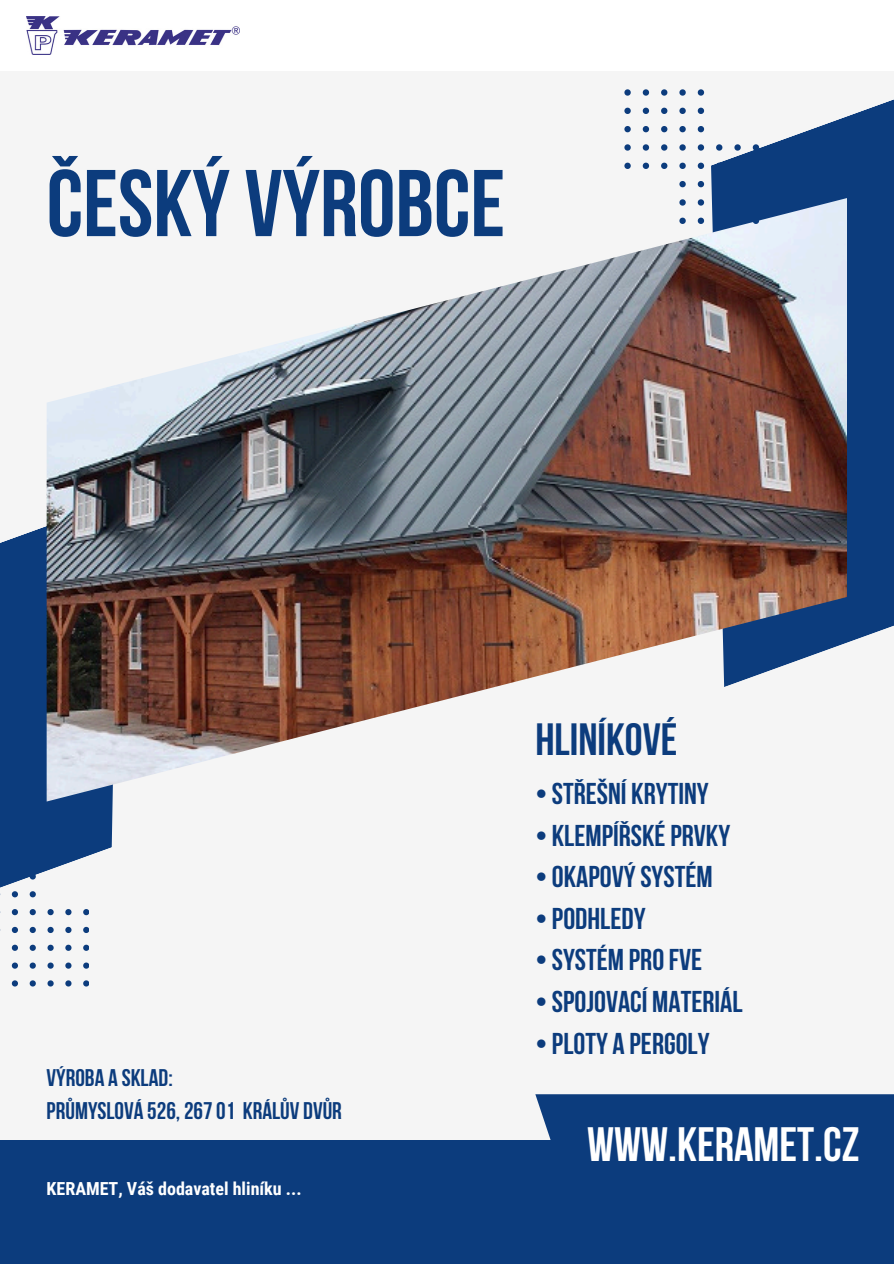
<style>
.page{position:relative;width:894px;height:1264px;background:#fff}
.page>*{position:absolute;margin:0;border:0;box-sizing:border-box;transform-origin:0 0}
.t1{font:700 94.5px "Bebas Neue";color:#0c3c7d}
.t2{font:700 48px "Bebas Neue";color:#fff}
.t3{font:700 45px "Bebas Neue";color:#0c3c7d}
.t4{font:700 30px "Bebas Neue";color:#0c3c7d}
.t5{font:700 24px/32.7px "Bebas Neue";color:#0c3c7d}
.t6{font:700 18px "Roboto Condensed";color:#fff}
</style>
<div class="page">
<div style="left:0;top:0;width:893px;height:1263px;background:#f5f5f5"></div>
<svg style="left:711px;top:100px;width:182px;height:543px;fill:#0c3c7d"></svg>
<svg style="left:0;top:500px;width:113px;height:396px;fill:#0c3c7d"></svg>
<img style="left:47px;top:198px;width:799px;height:603px">
<div style="left:0;top:1140px;width:893px;height:123px;background:#0c3c7d"></div>
<div style="left:535px;top:1094px;width:358px;height:46px;background:#0c3c7d"></div>
<svg style="left:624px;top:89px;width:6px;height:7px"></svg>
<svg style="left:642px;top:89px;width:7px;height:7px"></svg>
<svg style="left:661px;top:89px;width:6px;height:7px"></svg>
<svg style="left:679px;top:89px;width:6px;height:7px"></svg>
<svg style="left:697px;top:89px;width:7px;height:7px"></svg>
<svg style="left:624px;top:108px;width:6px;height:6px"></svg>
<svg style="left:642px;top:108px;width:7px;height:6px"></svg>
<svg style="left:661px;top:108px;width:6px;height:6px"></svg>
<svg style="left:679px;top:108px;width:6px;height:6px"></svg>
<svg style="left:697px;top:108px;width:7px;height:6px"></svg>
<svg style="left:624px;top:126px;width:6px;height:6px"></svg>
<svg style="left:642px;top:126px;width:7px;height:6px"></svg>
<svg style="left:661px;top:126px;width:6px;height:6px"></svg>
<svg style="left:679px;top:126px;width:6px;height:6px"></svg>
<svg style="left:697px;top:126px;width:7px;height:6px"></svg>
<svg style="left:624px;top:144px;width:6px;height:7px"></svg>
<svg style="left:642px;top:144px;width:7px;height:7px"></svg>
<svg style="left:661px;top:144px;width:6px;height:7px"></svg>
<svg style="left:679px;top:144px;width:6px;height:7px"></svg>
<svg style="left:697px;top:144px;width:7px;height:7px"></svg>
<svg style="left:715px;top:144px;width:7px;height:7px"></svg>
<svg style="left:734px;top:144px;width:6px;height:7px"></svg>
<svg style="left:752px;top:144px;width:6px;height:7px"></svg>
<svg style="left:624px;top:163px;width:6px;height:6px"></svg>
<svg style="left:642px;top:163px;width:7px;height:6px"></svg>
<svg style="left:661px;top:163px;width:6px;height:6px"></svg>
<svg style="left:679px;top:163px;width:6px;height:6px"></svg>
<svg style="left:697px;top:163px;width:7px;height:6px"></svg>
<svg style="left:715px;top:163px;width:7px;height:6px"></svg>
<svg style="left:734px;top:163px;width:6px;height:6px"></svg>
<svg style="left:752px;top:163px;width:6px;height:6px"></svg>
<svg style="left:679px;top:181px;width:6px;height:6px"></svg>
<svg style="left:697px;top:181px;width:7px;height:6px"></svg>
<svg style="left:715px;top:181px;width:7px;height:6px"></svg>
<svg style="left:734px;top:181px;width:6px;height:6px"></svg>
<svg style="left:752px;top:181px;width:6px;height:6px"></svg>
<svg style="left:679px;top:199px;width:6px;height:7px"></svg>
<svg style="left:697px;top:199px;width:7px;height:7px"></svg>
<svg style="left:715px;top:199px;width:7px;height:7px"></svg>
<svg style="left:734px;top:199px;width:6px;height:7px"></svg>
<svg style="left:752px;top:199px;width:6px;height:7px"></svg>
<svg style="left:679px;top:218px;width:6px;height:6px"></svg>
<svg style="left:697px;top:218px;width:7px;height:6px"></svg>
<svg style="left:715px;top:218px;width:7px;height:6px"></svg>
<svg style="left:734px;top:218px;width:6px;height:6px"></svg>
<svg style="left:752px;top:218px;width:6px;height:6px"></svg>
<svg style="left:12px;top:855px;width:6px;height:6px"></svg>
<svg style="left:30px;top:855px;width:6px;height:6px"></svg>
<svg style="left:12px;top:873px;width:6px;height:6px"></svg>
<svg style="left:30px;top:873px;width:6px;height:6px"></svg>
<svg style="left:12px;top:891px;width:6px;height:6px"></svg>
<svg style="left:30px;top:891px;width:6px;height:6px"></svg>
<svg style="left:12px;top:909px;width:6px;height:6px"></svg>
<svg style="left:30px;top:909px;width:6px;height:6px"></svg>
<svg style="left:47px;top:909px;width:7px;height:6px"></svg>
<svg style="left:65px;top:909px;width:6px;height:6px"></svg>
<svg style="left:83px;top:909px;width:6px;height:6px"></svg>
<svg style="left:12px;top:926px;width:6px;height:7px"></svg>
<svg style="left:30px;top:926px;width:6px;height:7px"></svg>
<svg style="left:47px;top:926px;width:7px;height:7px"></svg>
<svg style="left:65px;top:926px;width:6px;height:7px"></svg>
<svg style="left:83px;top:926px;width:6px;height:7px"></svg>
<svg style="left:12px;top:944px;width:6px;height:6px"></svg>
<svg style="left:30px;top:944px;width:6px;height:6px"></svg>
<svg style="left:47px;top:944px;width:7px;height:6px"></svg>
<svg style="left:65px;top:944px;width:6px;height:6px"></svg>
<svg style="left:83px;top:944px;width:6px;height:6px"></svg>
<svg style="left:12px;top:962px;width:6px;height:6px"></svg>
<svg style="left:30px;top:962px;width:6px;height:6px"></svg>
<svg style="left:47px;top:962px;width:7px;height:6px"></svg>
<svg style="left:65px;top:962px;width:6px;height:6px"></svg>
<svg style="left:83px;top:962px;width:6px;height:6px"></svg>
<svg style="left:12px;top:980px;width:6px;height:6px"></svg>
<svg style="left:30px;top:980px;width:6px;height:6px"></svg>
<svg style="left:47px;top:980px;width:7px;height:6px"></svg>
<svg style="left:65px;top:980px;width:6px;height:6px"></svg>
<svg style="left:83px;top:980px;width:6px;height:6px"></svg>
<div style="left:0;top:0;width:893px;height:71px;background:#fff"></div>
<img style="left:26px;top:17px;width:213px;height:37px">
<p class="t1" style="left:47px;top:165px;width:460px">ČESKÝ VÝROBCE</p>
<h3 class="t5" style="left:47px;top:1063px;width:296px">VÝROBA A SKLAD:<br>PRŮMYSLOVÁ 526, 26701 KRÁLŮV DVŮR</h3>
<p class="t6" style="left:47px;top:1177px;width:256px">KERAMET, Váš dodavatel hliníku ...</p>
<h1 class="t3" style="left:535px;top:721px;width:143px">HLINÍKOVÉ</h1>
<h1 class="t4" style="left:535px;top:781px;width:175px">•STŘEŠNÍ KRYTINY</h1>
<h1 class="t4" style="left:535px;top:823px;width:196px">• KLEMPÍŘSKÉPRVKY</h1>
<h1 class="t4" style="left:535px;top:864px;width:179px">•OKAPOVÝSYSTÉM</h1>
<h1 class="t4" style="left:535px;top:906px;width:112px">•PODHLEDY</h1>
<h1 class="t4" style="left:535px;top:948px;width:168px">•SYSTÉM PROFVE</h1>
<h1 class="t4" style="left:535px;top:989px;width:209px">•SPOJOVACÍ MATERIÁL</h1>
<h1 class="t4" style="left:535px;top:1031px;width:176px">•PLOTY A PERGOLY</h1>
<p class="t2" style="left:587px;top:1124px;width:274px">WWW.KERAMET.CZ</p>
</div>
